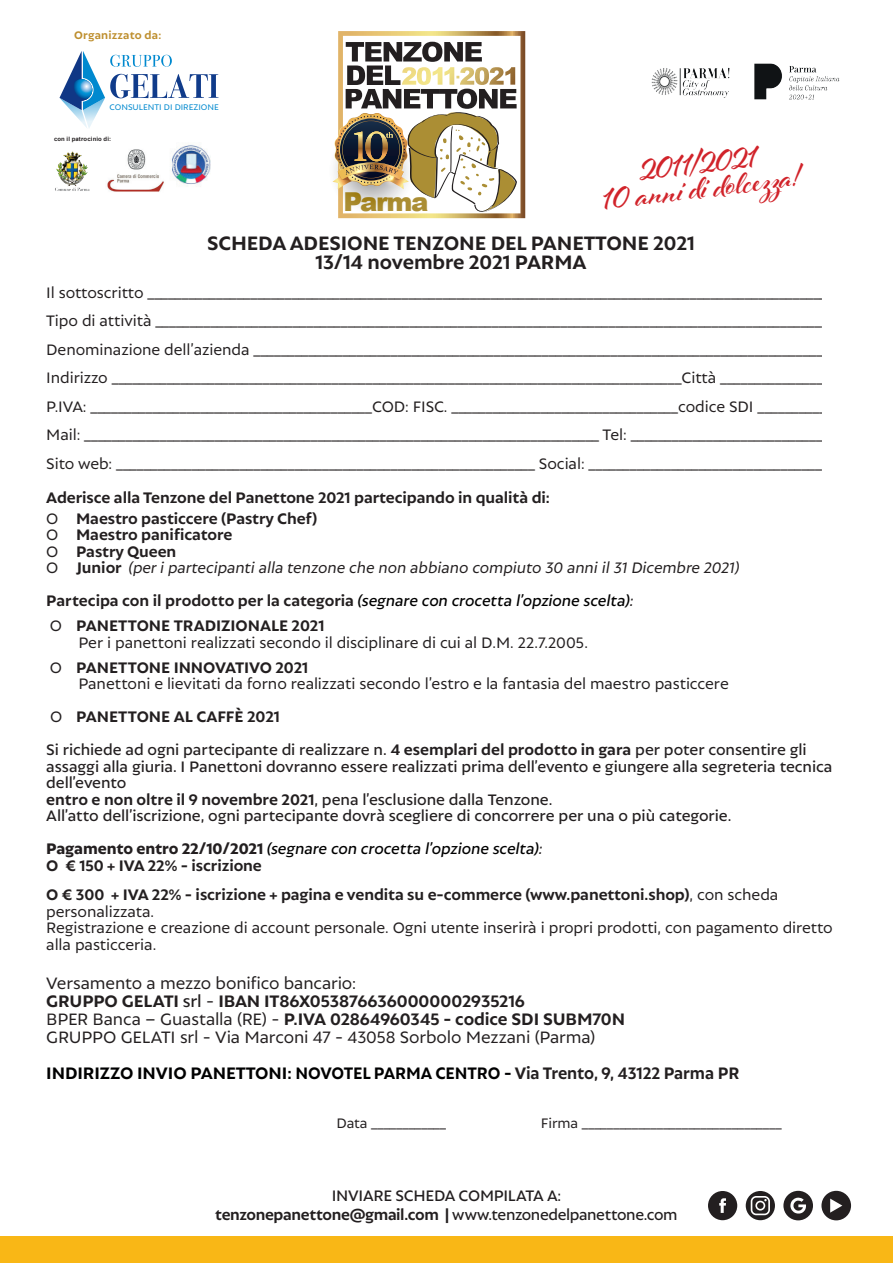
<style>
.page{position:relative;width:893px;height:1263px;background:#fff}
.page>*{position:absolute;margin:0;border:0;box-sizing:border-box;transform-origin:0 0}
.t1{font:700 37.5px "Al Fresco";color:#d1232a}
.t2{font:900 26.1px "Arial";letter-spacing:-.055em;color:#ab8e34}
.t3{font:700 21px/19.5px "Autor";letter-spacing:-.005em;color:#231f20;text-align:center}
.t4{font:18px/18px "Autor";letter-spacing:-.01em;color:#231f20}
.t5{font:700 18px "Autor";letter-spacing:-.005em;color:#000001}
.t6{font:16.5px/28.5px "Autor";letter-spacing:-.005em;color:#231f20}
.t7{font:500 16.5px/16.5px "Autor";letter-spacing:-.005em;color:#231f20}
.t8{font:700 16.5px/20.7px "Autor";letter-spacing:-.005em;color:#231f20}
.t9{font:italic 16.5px/16.5px "Autor";letter-spacing:-.005em;color:#231f20}
.t10{font:italic 500 16.5px/16.5px "Autor";letter-spacing:-.01em;color:#000001}
.t11{font:15px "Autor";letter-spacing:-.005em;color:#231f20}
.t12{font:700 11.85px "Autor";letter-spacing:.015em;color:#be8f2f}
.t13{font:8.85px "Autor";letter-spacing:-.005em;color:#0089cf}
.t14{font:700 6px "Arial";letter-spacing:.025em;color:#231f20}
.s1{font-weight:400}
.s2{font-style:normal}
.s3{font-weight:700;font-style:normal}
.s4{font-weight:500;font-style:italic;color:#000001}
.s5{font-weight:500;font-style:italic}
.s6{font-weight:700}
.s7{font-weight:500}
.s8{font-weight:800;font-style:normal;color:#231f20}
.s9{color:#231f20}
.s10{font-weight:700;font-style:normal;color:#231f20}
</style>
<div class="page">
<svg style="left:59px;top:51px;width:160px;height:77px"></svg>
<img style="left:170px;top:144px;width:41px;height:42px">
<img style="left:107px;top:149px;width:57px;height:43px">
<img style="left:55px;top:151px;width:35px;height:40px">
<img style="left:651px;top:64px;width:189px;height:35px">
<div style="left:0;top:1236px;width:893px;height:27px;background:#f9b716"></div>
<svg style="left:708px;top:1191px;width:29px;height:29px"></svg>
<svg style="left:746px;top:1191px;width:29px;height:29px"></svg>
<svg style="left:751px;top:1196px;width:19px;height:19px"></svg>
<div style="left:783px;top:1191px;width:30px;height:29px;background:#231f20;border-radius:50%"></div>
<svg style="left:790px;top:1197px;width:16px;height:17px"></svg>
<div style="left:821px;top:1191px;width:30px;height:29px;background:#231f20;border-radius:50%"></div>
<svg style="left:830px;top:1198px;width:12px;height:14px"></svg>
<svg style="left:333px;top:31px;width:192px;height:187px"></svg>
<p class="t12" style="left:74px;top:28px;width:89px">Organizzato da:</p>
<p class="t13" style="left:110px;top:102px;width:111px">CONSULENTI DI DIREZIONE</p>
<p class="t14" style="left:54px;top:135px;width:59px">con il patrocinio di:</p>
<h2 class="t2" style="left:343px;top:183px;width:87px">Parma</h2>
<h1 class="t1" style="left:637px;top:146px;width:120px;rotate:-7deg">2011/2021</h1>
<h1 class="t1" style="left:600px;top:175px;width:199px;rotate:-7deg">10 anni di dolcezza!</h1>
<p class="t3" style="left:207px;top:232px;width:489px">SCHEDA ADESIONE TENZONE DEL PANETTONE 2021<br>13/14 novembre 2021 PARMA</p>
<p class="t6" style="left:46px;top:277px;width:805px">Il sottoscritto ___________________________________________________________________________________________________ Tipo di attività __________________________________________________________________________________________________ Denominazione dell’azienda ____________________________________________________________________________________ Indirizzo ___________________________________________________________________________________Città _________________ P.IVA: _________________________________________COD: FISC. _________________________________codice SDI ____________ Mail: ___________________________________________________________________________ Tel: _______________________________ Sito web: _____________________________________________________________ Social: ______________________________________</p>
<p class="t8" style="left:46px;top:487px;width:505px">Aderisce alla Tenzone del Panettone 2021 partecipando in qualità di:<br><span class="s1">O</span> Maestro pasticcere (Pastry Chef)</p>
<p class="t9" style="left:46px;top:526px;width:695px"><span class="s2">O</span> <span class="s3">Maestro panificatore<br></span><span class="s2">O</span> <span class="s3">Pastry Queen<br></span><span class="s2">O</span> <span class="s3">Junior</span> (per i partecipanti alla tenzone che non abbiano compiuto 30 anni il 31 Dicembre 2021)</p>
<p class="t8" style="left:46px;top:588px;width:589px;line-height:25px">Partecipa con il prodotto per la categoria <span class="s4">(segnare con crocetta l’opzione scelta)</span><span class="s5">:<br></span><span class="s1">O</span> PANETTONE TRADIZIONALE 2021</p>
<p class="t6" style="left:50px;top:629px;width:540px;line-height:25px;text-indent:29px">Per i panettoni realizzati secondo il disciplinare di cui al D.M. 22.7.2005.<br>O <span class="s6">PANETTONE INNOVATIVO 2021</span></p>
<p class="t6" style="left:46px;top:667px;width:762px;line-height:33px;text-indent:32px">Panettoni e lievitati da forno realizzati secondo l’estro e la fantasia del maestro pasticcere<br>O <span class="s6">PANETTONE AL CAFFÈ 2021<br></span><span class="s7">Si richiede ad ogni partecipante di realizzare n.</span> <span class="s6">4 esemplari del prodotto in gara</span> <span class="s7">per poter consentire gli</span></p>
<p class="t7" style="left:46px;top:757px;width:788px">assaggi alla giuria. I Panettoni dovranno essere realizzati prima dell’evento e giungere alla segreteria tecnica dell’evento<br><span class="s6">entro e non oltre il 9 novembre 2021</span>, pena l’esclusione dalla Tenzone.<br>All’atto dell’iscrizione, ogni partecipante dovrà scegliere di concorrere per una o più categorie.</p>
<p class="t10" style="left:46px;top:840px;width:498px"><span class="s8">Pagamento entro 22/10/2021</span> (segnare con crocetta l’opzione scelta)<span class="s9">:<br></span><span class="s10">O € 150 + IVA 22% - iscrizione</span></p>
<p class="t6" style="left:46px;top:886px;width:788px;line-height:16.5px"><span class="s6">O € 300 + IVA 22% - iscrizione + pagina e vendita su e-commerce (www.panettoni.shop)</span>, con scheda personalizzata.<br>Registrazione e creazione di account personale. Ogni utente inserirà i propri prodotti, con pagamento diretto alla pasticceria.</p>
<p class="t4" style="left:46px;top:974px;width:580px">Versamento a mezzo bonifico bancario:<br><span class="s6">GRUPPO GELATI</span> <span class="s7">srl</span> - <span class="s6">IBAN IT86X0538766360000002935216<br></span>BPER Banca – Guastalla (RE) - <span class="s6">P.IVA 02864960345 - codice SDI SUBM70N </span>GRUPPO GELATI srl - Via Marconi 47 - 43058 Sorbolo Mezzani (Parma)</p>
<p class="t5" style="left:46px;top:1062px;width:695px">INDIRIZZO INVIO PANETTONI: NOVOTEL PARMA CENTRO - <span class="s9">Via Trento, 9, 43122 Parma PR</span></p>
<p class="t11" style="left:336px;top:1114px;width:111px">Data ____________</p>
<p class="t11" style="left:541px;top:1114px;width:242px">Firma ________________________________</p>
<p class="t7" style="left:215px;top:1185px;width:464px;line-height:19.5px;text-align:center">INVIARE SCHEDA COMPILATA A:<br><span class="s6">tenzonepanettone@gmail.com |</span> www.tenzonedelpanettone.com</p>
</div>
